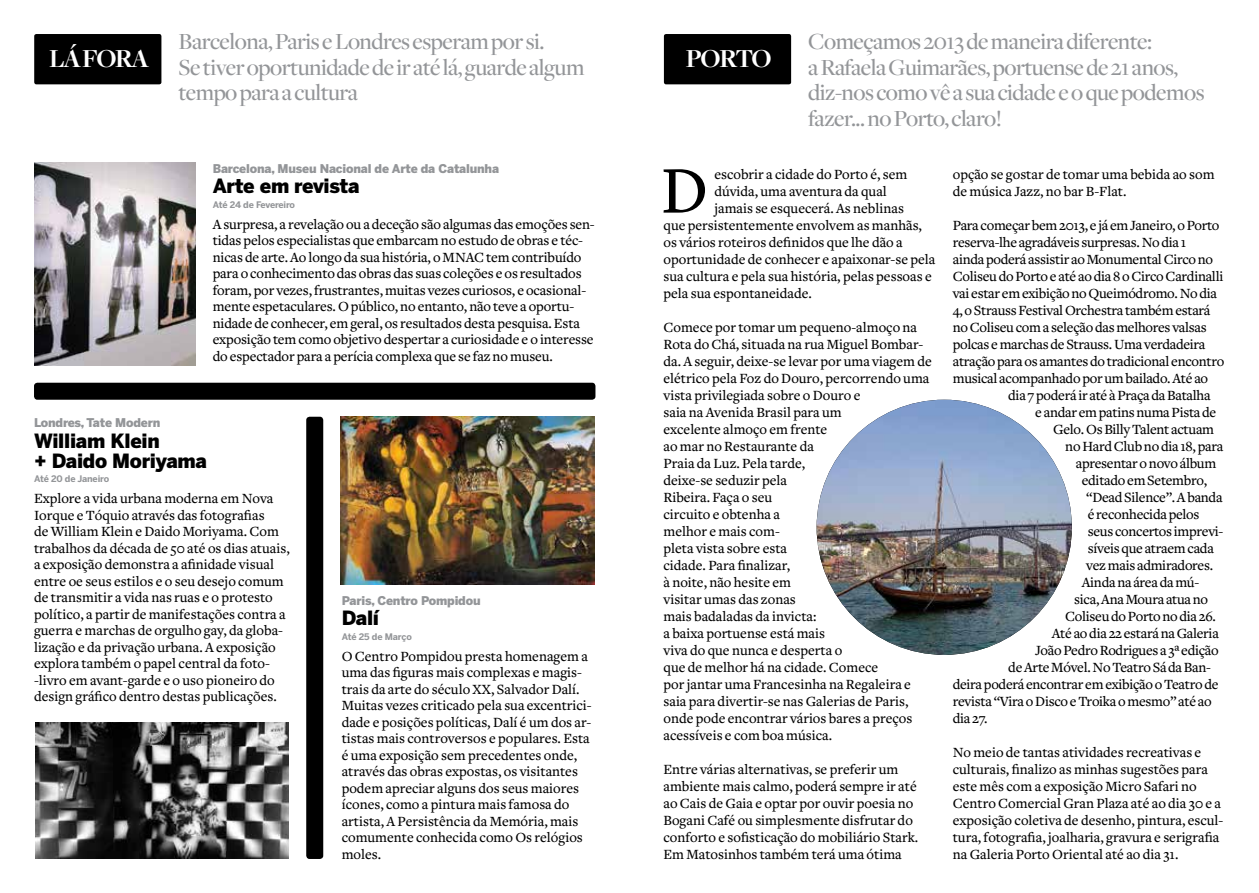
<style>
.page{position:relative;width:1259px;height:893px;background:#fff}
.page>*{position:absolute;margin:0;border:0;box-sizing:border-box;transform-origin:0 0}
.t1{font:500 69px "Freight Text";color:#000}
.t2{font:700 27px "Freight Disp";letter-spacing:-.05em;color:#fff}
.t3{font:500 24px/25.5px "Freight Disp";letter-spacing:-.02em;color:#939598}
.t4{font:900 19.5px/19.5px "Benton Sans";letter-spacing:-.015em;color:#000}
.t5{font:500 14.7px/17px "Freight Text";color:#000}
.t6{font:500 14.7px/17px "Freight Text";letter-spacing:-.02em;color:#000}
.t7{font:900 12px "Benton Sans";letter-spacing:-.015em;color:#939598}
.t8{font:700 9px "Benton Sans";letter-spacing:-.015em;color:#939598}
</style>
<div class="page">
<div style="left:34px;top:34px;width:127px;height:50px;background:#000;border-radius:2px"></div>
<div style="left:664px;top:34px;width:127px;height:50px;background:#000;border-radius:2px"></div>
<div style="left:34px;top:383px;width:561px;height:17px;background:#000;border-radius:3px"></div>
<img style="left:34px;top:163px;width:162px;height:203px">
<div style="left:306px;top:417px;width:17px;height:442px;background:#000;border-radius:3px"></div>
<img style="left:341px;top:417px;width:254px;height:168px">
<img style="left:36px;top:723px;width:252px;height:136px">
<img style="left:816px;top:400px;width:255px;height:255px;border-radius:128px">
<h3 class="t3" style="left:179px;top:29px;width:407px">Barcelona, Paris e Londres esperam por si.<br>Se tiver oportunidade de ir até lá, guarde algum tempo para a cultura</h3>
<h2 class="t2" style="left:49px;top:44px;width:101px">LÁ FORA</h2>
<h2 class="t2" style="left:686px;top:44px;width:87px">PORTO</h2>
<h3 class="t3" style="left:808px;top:29px;width:398px">Começamos 2013 de maneira diferente:<br>a Rafaela Guimarães, portuense de 21 anos, diz-nos como vê a sua cidade e o que podemos fazer... no Porto, claro!</h3>
<p class="t7" style="left:213px;top:161px;width:288px">Barcelona, Museu Nacional de Arte da Catalunha</p>
<h3 class="t4" style="left:213px;top:176px;width:148px">Arte em revista</h3>
<p class="t8" style="left:213px;top:199px;width:84px">Até 24 de Fevereiro</p>
<p class="t5" style="left:213px;top:216px;width:383px;line-height:16.5px">A surpresa, a revelação ou a deceção são algumas das emoções sen&shy;tidas pelos especialistas que embarcam no estudo de obras e téc&shy;nicas de arte. Ao longo da sua história, o MNAC tem contribuído para o conhecimento das obras das suas coleções e os resultados foram, por vezes, frustrantes, muitas vezes curiosos, e ocasional&shy;mente espetaculares. O público, no entanto, não teve a oportu&shy;nidade de conhecer, em geral, os resultados desta pesquisa. Esta exposição tem como objetivo despertar a curiosidade e o interesse do espectador para a perícia complexa que se faz no museu.</p>
<p class="t7" style="left:34px;top:416px;width:128px">Londres, Tate Modern</p>
<h3 class="t4" style="left:34px;top:431px;width:174px">William Klein<br>+ Daido Moriyama</h3>
<p class="t8" style="left:34px;top:474px;width:77px">Até 20 de Janeiro</p>
<p class="t5" style="left:34px;top:491px;width:257px;line-height:16.5px">Explore a vida urbana moderna em Nova Iorque e Tóquio através das fotografias<br>de William Klein e Daido Moriyama. Com trabalhos da década de 50 até os dias atuais, a exposição demonstra a afinidade visual entre oe seus estilos e o seu desejo comum de transmitir a vida nas ruas e o protesto político, a partir de manifestações contra a guerra e marchas de orgulho gay, da globa&shy;lização e da privação urbana. A exposição explora também o papel central da foto--livro em avant-garde e o uso pioneiro do design gráfico dentro destas publicações.</p>
<p class="t7" style="left:342px;top:593px;width:140px">Paris, Centro Pompidou</p>
<h3 class="t4" style="left:342px;top:608px;width:39px">Dalí</h3>
<p class="t8" style="left:342px;top:632px;width:72px">Até 25 de Março</p>
<p class="t5" style="left:342px;top:648px;width:251px;line-height:16.5px">O Centro Pompidou presta homenagem a uma das figuras mais complexas e magis&shy;trais da arte do século XX, Salvador Dalí.<br>Muitas vezes criticado pela sua excentrici&shy;dade e posições políticas, Dalí é um dos ar&shy;tistas mais controversos e populares. Esta é uma exposição sem precedentes onde, através das obras expostas, os visitantes podem apreciar alguns dos seus maiores ícones, como a pintura mais famosa do artista, A Persistência da Memória, mais comumente conhecida como Os relógios moles.</p>
<h1 class="t1" style="left:660px;top:153px;width:49px">D</h1>
<p class="t5" style="left:714px;top:166px;width:194px">escobrir a cidade do Porto é, sem</p>
<p class="t5" style="left:714px;top:183px;width:174px">dúvida, uma aventura da qual</p>
<p class="t5" style="left:714px;top:200px;width:191px">jamais se esquecerá. As neblinas</p>
<p class="t5" style="left:663px;top:217px;width:260px">que persistentemente envolvem as manhãs,</p>
<p class="t5" style="left:663px;top:234px;width:241px">os vários roteiros definidos que lhe dão a</p>
<p class="t5" style="left:663px;top:251px;width:273px">oportunidade de conhecer e apaixonar-se pela</p>
<p class="t5" style="left:663px;top:268px;width:270px">sua cultura e pela sua história, pelas pessoas e</p>
<p class="t5" style="left:663px;top:285px;width:150px">pela sua espontaneidade.</p>
<p class="t5" style="left:663px;top:319px;width:270px">Comece por tomar um pequeno-almoço na<br>Rota do Chá, situada na rua Miguel Bombar&shy;da. A seguir, deixe-se levar por uma viagem de elétrico pela Foz do Douro, percorrendo uma vista privilegiada sobre o Douro e<br>saia na Avenida Brasil para um<br>excelente almoço em frente<br>ao mar no Restaurante da<br>Praia da Luz. Pela tarde,<br>deixe-se seduzir pela<br>Ribeira. Faça o seu<br>circuito e obtenha a<br>melhor e mais com-<br>pleta vista sobre esta<br>cidade. Para finalizar,<br>à noite, não hesite em<br>visitar umas das zonas<br>mais badaladas da invicta:<br>a baixa portuense está mais<br>viva do que nunca e desperta o<br>que de melhor há na cidade. Comece<br>por jantar uma Francesinha na Regaleira e saia para divertir-se nas Galerias de Paris, onde pode encontrar vários bares a preços acessíveis e com boa música.</p>
<p class="t5" style="left:663px;top:761px;width:256px">Entre várias alternativas, se preferir um ambiente mais calmo, poderá sempre ir até ao Cais de Gaia e optar por ouvir poesia no Bogani Café ou simplesmente disfrutar do conforto e sofisticação do mobiliário Stark.<br>Em Matosinhos também terá uma ótima</p>
<p class="t5" style="left:952px;top:166px;width:263px">opção se gostar de tomar uma bebida ao som de música Jazz, no bar B-Flat.</p>
<p class="t6" style="left:952px;top:217px;width:273px">Para começar bem 2013, e já em Janeiro, o Porto reserva-lhe agradáveis surpresas. No dia 1<br>ainda poderá assistir ao Monumental Circo no Coliseu do Porto e até ao dia 8 o Circo Cardinalli vai estar em exibição no Queimódromo. No dia 4, o Strauss Festival Orchestra também estará no Coliseu com a seleção das melhores valsas polcas e marchas de Strauss. Uma verdadeira atração para os amantes do tradicional encontro musical acompanhado por um bailado. Até ao</p>
<p class="t6" style="left:1008px;top:387px;width:204px">dia 7 poderá ir até à Praça da Batalha</p>
<p class="t6" style="left:1035px;top:404px;width:183px">e andar em patins numa Pista de</p>
<p class="t6" style="left:1053px;top:421px;width:162px">Gelo. Os Billy Talent actuam</p>
<p class="t6" style="left:1065px;top:438px;width:159px">no Hard Club no dia 18, para</p>
<p class="t6" style="left:1075px;top:455px;width:142px">apresentar o novo álbum</p>
<p class="t6" style="left:1081px;top:472px;width:127px">editado em Setembro,</p>
<p class="t6" style="left:1086px;top:489px;width:138px">“Dead Silence”. A banda</p>
<p class="t6" style="left:1087px;top:506px;width:113px">é reconhecida pelos</p>
<p class="t6" style="left:1087px;top:523px;width:137px">seus concertos imprevi-</p>
<p class="t6" style="left:1087px;top:540px;width:128px">síveis que atraem cada</p>
<p class="t6" style="left:1086px;top:557px;width:128px">vez mais admiradores.</p>
<p class="t6" style="left:1081px;top:574px;width:119px">Ainda na área da mú-</p>
<p class="t6" style="left:1074px;top:591px;width:135px">sica, Ana Moura atua no</p>
<p class="t6" style="left:1065px;top:608px;width:152px">Coliseu do Porto no dia 26.</p>
<p class="t6" style="left:1051px;top:625px;width:169px">Até ao dia 22 estará na Galeria</p>
<p class="t6" style="left:1035px;top:642px;width:185px">João Pedro Rodrigues a 3ª edição</p>
<p class="t6" style="left:1008px;top:659px;width:204px">de Arte Móvel. No Teatro Sá da Ban-</p>
<p class="t6" style="left:952px;top:676px;width:267px">deira poderá encontrar em exibição o Teatro de</p>
<p class="t6" style="left:952px;top:693px;width:260px">revista “Vira o Disco e Troika o mesmo” até ao</p>
<p class="t5" style="left:952px;top:710px;width:36px">dia 27.</p>
<p class="t5" style="left:952px;top:744px;width:272px">No meio de tantas atividades recreativas e culturais, finalizo as minhas sugestões para este mês com a exposição Micro Safari no Centro Comercial Gran Plaza até ao dia 30 e a exposição coletiva de desenho, pintura, escul&shy;tura, fotografia, joalharia, gravura e serigrafia na Galeria Porto Oriental até ao dia 31.</p>
</div>
